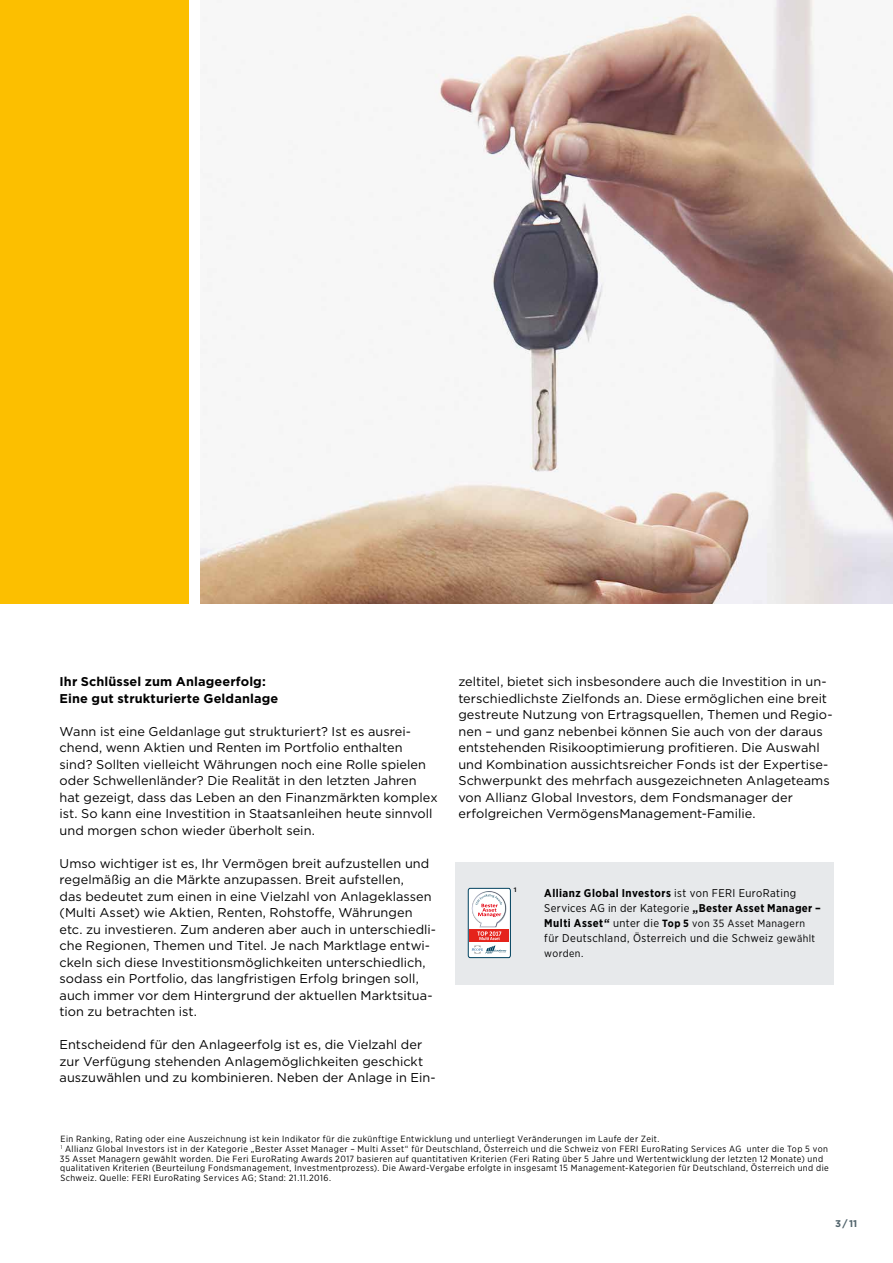
<style>
.page{position:relative;width:893px;height:1263px;background:#fff}
.page>*{position:absolute;margin:0;border:0;box-sizing:border-box;transform-origin:0 0}
.t1{font:12.75px/16.5px "Gotham";letter-spacing:.005em;color:#000}
.t2{font:700 12.75px/16.5px "Gotham";letter-spacing:.01em;color:#000}
.t3{font:11.25px/15px "Gotham Narrow";letter-spacing:.035em;color:#000}
.t4{font:10.5px "Gotham Narrow";letter-spacing:.04em;color:#000}
.t5{font:700 9.75px "Gotham";color:#52646c}
.t6{font:9px/9.8px "Gotham Narrow";letter-spacing:.05em;color:#000}
.t7{font:700 6.45px "Compatil Fact LT Pro";color:#000}
.s1{font-weight:700}
.s2{font-weight:700;font-size:11.25px}
.s3{font-size:11.25px}
.s4{font-size:10.5px}
</style>
<div class="page">
<div style="left:0;top:0;width:189px;height:604px;background:#fcbf00"></div>
<img style="left:201px;top:0;width:692px;height:604px">
<div style="left:455px;top:862px;width:378px;height:122px;background:#e7e9eb"></div>
<svg style="left:468px;top:888px;width:43px;height:70px"></svg>
<p class="t2" style="left:60px;top:673px;width:220px">Ihr Schlüssel zum Anlageerfolg:<br>Eine gut strukturierte Geldanlage</p>
<p class="t1" style="left:60px;top:723px;width:380px">Wann ist eine Geldanlage gut strukturiert? Ist es ausrei&shy;chend, wenn Aktien und Renten im Portfolio enthalten sind? Sollten vielleicht Währungen noch eine Rolle spielen oder Schwellenländer? Die Realität in den letzten Jahren hat gezeigt, dass das Leben an den Finanzmärkten komplex ist. So kann eine Investition in Staatsanleihen heute sinnvoll und morgen schon wieder überholt sein.</p>
<p class="t1" style="left:60px;top:855px;width:378px">Umso wichtiger ist es, Ihr Vermögen breit aufzustellen und regelmäßig an die Märkte anzupassen. Breit aufstellen,<br>das bedeutet zum einen in eine Vielzahl von Anlageklassen (Multi Asset) wie Aktien, Renten, Rohstoffe, Währungen etc. zu investieren. Zum anderen aber auch in unterschiedli&shy;che Regionen, Themen und Titel. Je nach Marktlage entwi&shy;ckeln sich diese Investitionsmöglichkeiten unterschiedlich, sodass ein Portfolio, das langfristigen Erfolg bringen soll, auch immer vor dem Hintergrund der aktuellen Marktsitua&shy;tion zu betrachten ist.</p>
<p class="t1" style="left:60px;top:1036px;width:378px">Entscheidend für den Anlageerfolg ist es, die Vielzahl der zur Verfügung stehenden Anlagemöglichkeiten geschickt auszuwählen und zu kombinieren. Neben der Anlage in Ein-</p>
<p class="t1" style="left:458px;top:673px;width:376px">zeltitel, bietet sich insbesondere auch die Investition in un&shy;terschiedlichste Zielfonds an. Diese ermöglichen eine breit gestreute Nutzung von Ertragsquellen, Themen und Regio&shy;nen – und ganz nebenbei können Sie auch von der daraus entstehenden Risikooptimierung profitieren. Die Auswahl und Kombination aussichtsreicher Fonds ist der Expertise-Schwerpunkt des mehrfach ausgezeichneten Anlageteams von Allianz Global Investors, dem Fondsmanager der erfolgreichen VermögensManagement-Familie.</p>
<p class="t7" style="left:513px;top:886px;width:5px">1</p>
<p class="t3" style="left:544px;top:885px;width:278px"><span class="s1">Allianz Global Investors</span> ist von FERI EuroRating<br>Services AG in der Kategorie <span class="s1">„Bester Asset Manager –</span></p>
<p class="t4" style="left:544px;top:917px;width:262px"><span class="s2">Multi Asset“</span> <span class="s3">unter die</span> <span class="s1">Top 5</span> von 35 Asset Managern</p>
<p class="t3" style="left:544px;top:930px;width:272px">für Deutschland, Österreich und die Schweiz <span class="s4">gewählt</span></p>
<p class="t4" style="left:544px;top:947px;width:41px">worden.</p>
<p class="t6" style="left:60px;top:1134px;width:770px">Ein Ranking, Rating oder eine Auszeichnung ist kein Indikator für die zukünftige Entwicklung und unterliegt Veränderungen im Laufe der Zeit.<br><sup>1</sup> Allianz Global Investors ist in der Kategorie „Bester Asset Manager – Multi Asset“ für Deutschland, Österreich und die Schweiz von FERI EuroRating Services AG unter die Top 5 von 35 Asset Managern gewählt worden. Die Feri EuroRating Awards 2017 basieren auf quantitativen Kriterien (Feri Rating über 5 Jahre und Wertentwicklung der letzten 12 Monate) und qualitativen Kriterien (Beurteilung Fondsmanagement, Investmentprozess). Die Award-Vergabe erfolgte in insgesamt 15 Management-Kategorien für Deutschland, Österreich und die Schweiz. Quelle: FERI EuroRating Services AG; Stand: 21.11.2016.</p>
<p class="t5" style="left:835px;top:1217px;width:24px">3 / 11</p>
</div>
